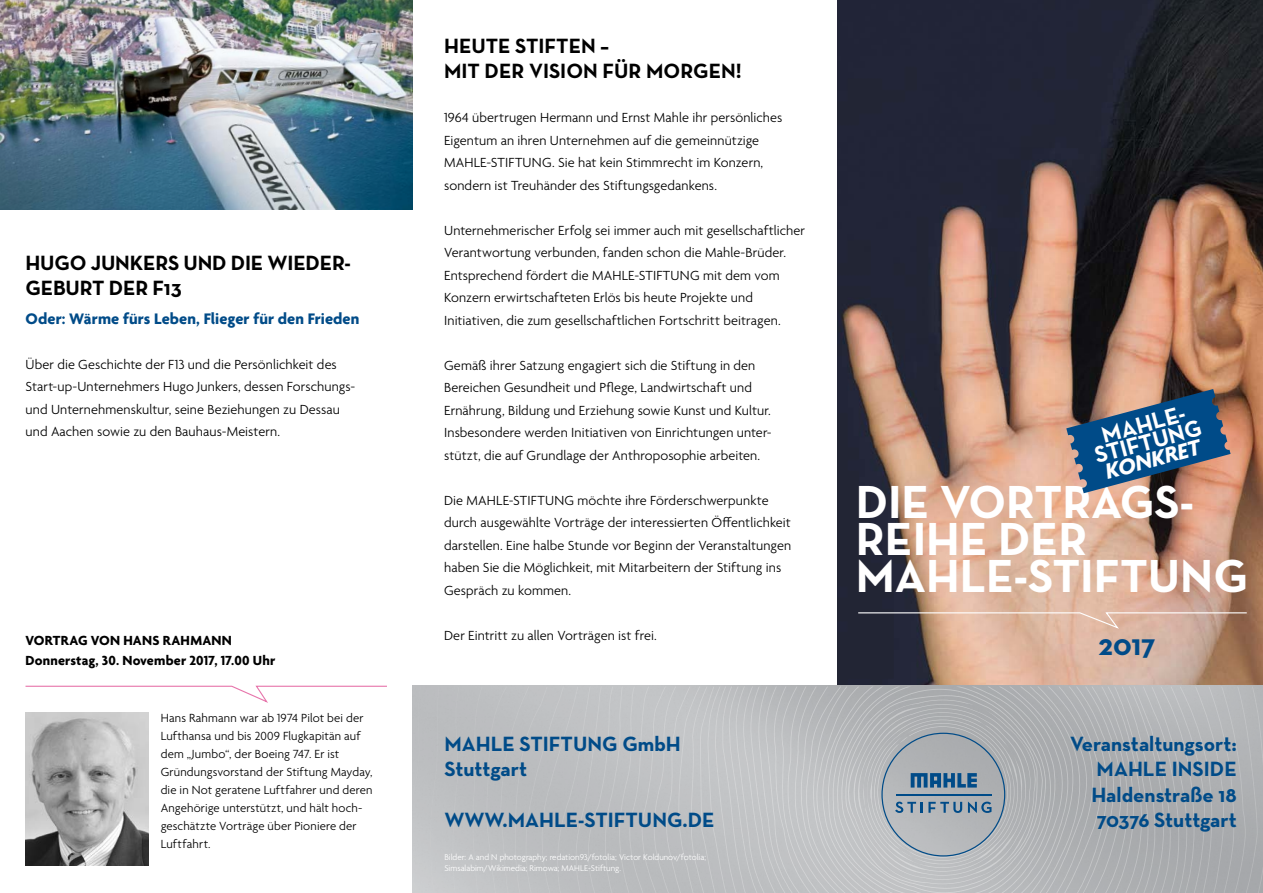
<style>
.page{position:relative;width:1263px;height:893px;background:#fff}
.page>*{position:absolute;margin:0;border:0;box-sizing:border-box;transform-origin:0 0}
.t1{font:700 47.1px/37.2px "Neutra Text";color:#fff}
.t2{font:700 30px "Neutra Text";color:#004b88}
.t3{font:700 23.55px/18px "Neutra Text";color:#fff;text-align:center}
.t4{font:italic 700 23.55px "Agenda";color:#fff}
.t5{font:700 21px/25.3px "Neutra Text";color:#004b88;text-align:justify}
.t6{font:700 21px/25.2px "Neutra Text";letter-spacing:-.01em;color:#000}
.t7{font:700 16.5px "Agenda";letter-spacing:.005em;color:#004b88}
.t8{font:300 14.25px/22.5px "Agenda";letter-spacing:.005em;color:#000}
.t9{font:700 14.25px/19.5px "Agenda";letter-spacing:.015em;color:#000}
.t10{font:300 12.75px/18px "Agenda";letter-spacing:.015em;color:#000}
.t11{font:300 9px/10.8px "Agenda";color:#fff}
</style>
<div class="page">
<img style="left:838px;top:0;width:425px;height:686px">
<img style="left:0;top:0;width:412px;height:209px">
<img style="left:26px;top:713px;width:123px;height:153px">
<svg style="left:25px;top:685px;width:362px;height:18px"></svg>
<img style="left:412px;top:686px;width:739px;height:207px">
<svg style="left:1151px;top:686px;width:112px;height:207px;background:#afb1b3"></svg>
<svg style="left:1066px;top:389px;width:164px;height:104px;background:#465f7a"></svg>
<svg style="left:857px;top:612px;width:391px;height:18px;background:#bb9d8e"></svg>
<svg style="left:881px;top:733px;width:124px;height:123px;background:#9fa9b2"></svg>
<h3 class="t6" style="left:26px;top:250px;width:325px">HUGO JUNKERS UND DIE WIEDER-<br>GEBURT DER F13</h3>
<p class="t7" style="left:26px;top:310px;width:335px">Oder: Wärme fürs Leben, Flieger für den Frieden</p>
<p class="t8" style="left:26px;top:354px;width:331px">Über die Geschichte der F13 und die Persönlichkeit des Start-up-Unternehmers Hugo Junkers, dessen Forschungs&shy;und Unternehmenskultur, seine Beziehungen zu Dessau und Aachen sowie zu den Bauhaus-Meistern.</p>
<p class="t9" style="left:26px;top:632px;width:251px">VORTRAG VON HANS RAHMANN<br>Donnerstag, 30. November 2017, 17.00 Uhr</p>
<p class="t10" style="left:161px;top:709px;width:213px">Hans Rahmann war ab 1974 Pilot bei der Lufthansa und bis 2009 Flugkapitän auf dem „Jumbo“, der Boeing 747. Er ist Gründungsvorstand der Stiftung Mayday, die in Not geratene Luftfahrer und deren Angehörige unterstützt, und hält hoch&shy;geschätzte Vorträge über Pioniere der Luftfahrt.</p>
<h3 class="t6" style="left:444px;top:33px;width:299px">HEUTE STIFTEN –<br>MIT DER VISION FÜR MORGEN!</h3>
<p class="t8" style="left:444px;top:107px;width:340px">1964 übertrugen Hermann und Ernst Mahle ihr persönliches Eigentum an ihren Unternehmen auf die gemeinnützige MAHLE-STIFTUNG. Sie hat kein Stimmrecht im Konzern, sondern ist Treuhänder des Stiftungsgedankens.</p>
<p class="t8" style="left:444px;top:220px;width:362px">Unternehmerischer Erfolg sei immer auch mit gesellschaftlicher Verantwortung verbunden, fanden schon die Mahle-Brüder.<br>Entsprechend fördert die MAHLE-STIFTUNG mit dem vom Konzern erwirtschafteten Erlös bis heute Projekte und Initiativen, die zum gesellschaftlichen Fortschritt beitragen.</p>
<p class="t8" style="left:444px;top:355px;width:329px">Gemäß ihrer Satzung engagiert sich die Stiftung in den Bereichen Gesundheit und Pflege, Landwirtschaft und Ernährung, Bildung und Erziehung sowie Kunst und Kultur.<br>Insbesondere werden Initiativen von Einrichtungen unter&shy;stützt, die auf Grundlage der Anthroposophie arbeiten.</p>
<p class="t8" style="left:444px;top:490px;width:349px">Die MAHLE-STIFTUNG möchte ihre Förderschwerpunkte durch ausgewählte Vorträge der interessierten Öffentlichkeit darstellen. Eine halbe Stunde vor Beginn der Veranstaltungen haben Sie die Möglichkeit, mit Mitarbeitern der Stiftung ins Gespräch zu kommen.</p>
<p class="t8" style="left:444px;top:625px;width:214px">Der Eintritt zu allen Vorträgen ist frei.</p>
<h3 class="t5" style="left:444px;top:730px;width:238px">MAHLE STIFTUNG GmbH<br>Stuttgart</h3>
<h3 class="t5" style="left:444px;top:807px;width:272px">WWW.MAHLE-STIFTUNG.DE</h3>
<p class="t11" style="left:444px;top:852px;width:263px">Bilder: A and N photography; redation93/fotolia; Victor Koldunov/fotolia;<br>Simsalabim/Wikimedia; Rimowa; MAHLE-Stiftung.</p>
<h3 class="t3" style="left:1088px;top:429px;width:111px;rotate:-15deg">MAHLE-<br>STIFTUNG</h3>
<h3 class="t4" style="left:1103px;top:460px;width:99px;rotate:-15deg">KONKRET</h3>
<h1 class="t1" style="left:856px;top:482px;width:394px">DIE VORTRAGS-<br>REIHE DER<br>MAHLE-STIFTUNG</h1>
<h2 class="t2" style="left:1098px;top:626px;width:59px">2017</h2>
<h3 class="t5" style="left:1091px;top:730px;width:147px;text-indent:-21px">Veranstaltungsort:<br>MAHLE INSIDE Haldenstraße 18<br>70376 Stuttgart</h3>
</div>
